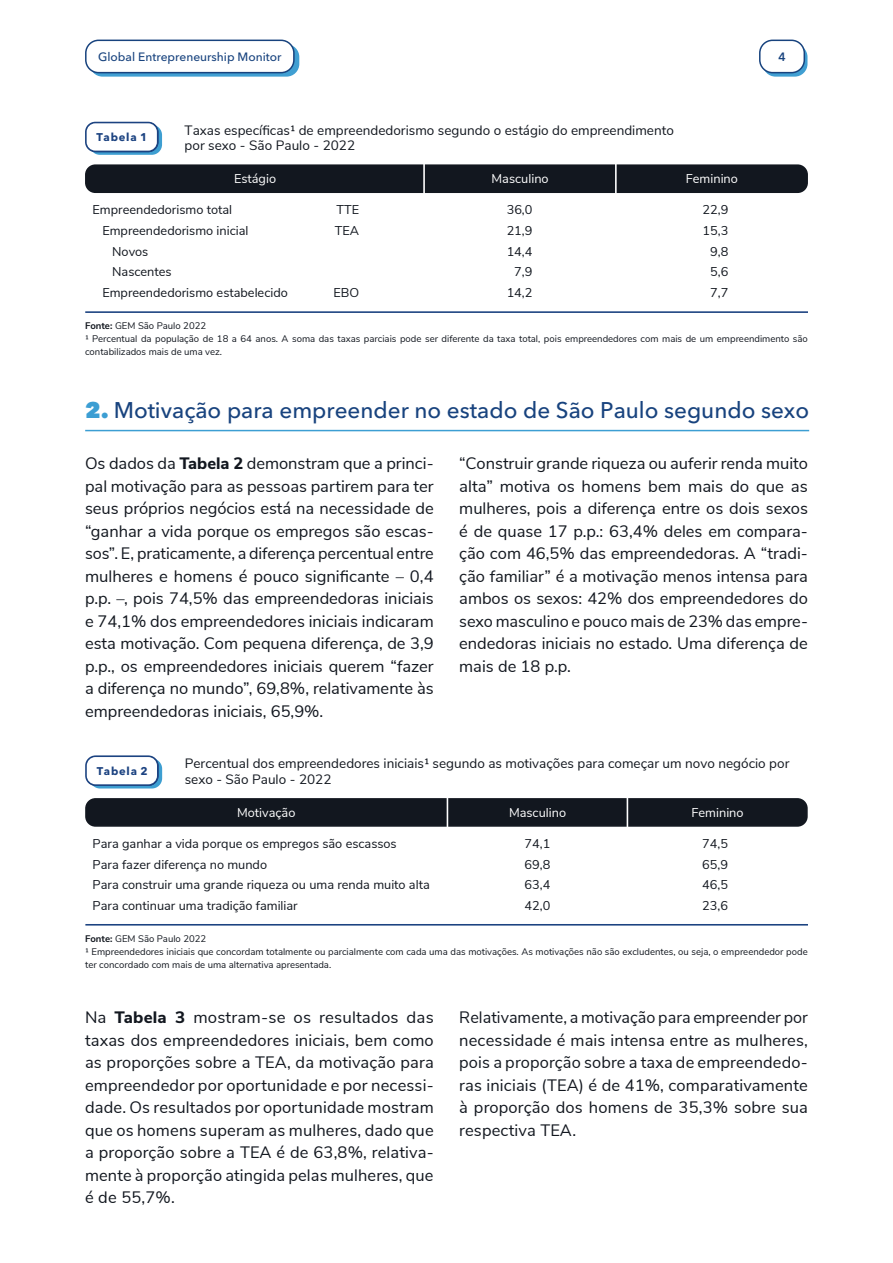
<style>
.page{position:relative;width:893px;height:1263px;background:#fff}
.page>*{position:absolute;margin:0;border:0;box-sizing:border-box;transform-origin:0 0}
.t1{font:500 22.5px "Avenir Next LT Pro";color:#18437e}
.t2{font:16.5px/22.5px "Nunito Sans";color:#12171f;text-align:justify}
.t3{font:13.5px/15.9px "Nunito Sans";color:#12171f}
.t4{font:12.75px/20.7px "Nunito Sans";color:#12171f}
.t5{font:12.75px "Nunito Sans";color:#fff}
.t6{font:500 12px "Avenir Next LT Pro";color:#18437e}
.t7{font:600 12px "Avenir Next LT Pro";color:#18437e}
.t8{font:700 11.1px "Avenir Next LT Pro";letter-spacing:.07em;color:#1c4381}
.t9{font:9.6px/12.8px "Nunito Sans";color:#12171f}
.s1{font-weight:700}
.s2{font-weight:800;color:#3c9ed3}
.s3{font-weight:800}
</style>
<div class="page">
<svg style="left:763px;top:44px;width:44px;height:33px"></svg>
<div style="left:90px;top:44px;width:209px;height:33px;background:linear-gradient(to right,#409fd2,#409fd2);border-radius:13px"></div>
<div style="left:760px;top:40px;width:44px;height:33px;background:#fff;border-radius:13px"></div>
<div style="left:759px;top:40px;width:46px;height:33px;border:2px solid #18437e;border-radius:13px"></div>
<div style="left:86px;top:40px;width:208px;height:33px;background:#fff;border-radius:13px"></div>
<div style="left:85px;top:40px;width:210px;height:33px;border:2px solid #18437e;border-radius:13px"></div>
<div style="left:85px;top:164px;width:723px;height:29px;background:#12171f"></div>
<hr style="left:423px;top:161px;width:2px;height:37px;background:#fff">
<hr style="left:615px;top:162px;width:2px;height:41px;background:#fff">
<hr style="left:86px;top:311px;width:722px;height:2px;background:#1c4381">
<svg style="left:90px;top:125px;width:72px;height:30px"></svg>
<svg style="left:85px;top:122px;width:73px;height:30px"></svg>
<hr style="left:85px;top:430px;width:724px;height:1px;background:#3c9ed3">
<svg style="left:85px;top:798px;width:723px;height:29px;background:#161b23"></svg>
<hr style="left:447px;top:795px;width:1px;height:36px;background:#fff">
<hr style="left:627px;top:796px;width:1px;height:41px;background:#fff">
<hr style="left:86px;top:924px;width:722px;height:1px;background:#1c4381">
<div style="left:90px;top:758px;width:72px;height:30px;background:#3d9ed1;border-radius:10px"></div>
<svg style="left:85px;top:755px;width:74px;height:31px;background:#dde4ed"></svg>
<p class="t6" style="left:98px;top:47px;width:185px">Global Entrepreneurship Monitor</p>
<p class="t7" style="left:778px;top:47px;width:9px">4</p>
<p class="t8" style="left:96px;top:128px;width:53px">Tabela 1</p>
<p class="t3" style="left:185px;top:121px;width:491px">Taxas específicas¹ de empreendedorismo segundo o estágio do empreendimento por sexo - São Paulo - 2022</p>
<p class="t5" style="left:234px;top:170px;width:44px">Estágio</p>
<p class="t5" style="left:492px;top:170px;width:59px">Masculino</p>
<p class="t5" style="left:686px;top:170px;width:54px">Feminino</p>
<p class="t4" style="left:92px;top:199px;width:141px">Empreendedorismo total</p>
<p class="t4" style="left:102px;top:219px;width:148px">Empreendedorismo inicial</p>
<p class="t4" style="left:112px;top:240px;width:38px">Novos</p>
<p class="t4" style="left:112px;top:261px;width:61px">Nascentes</p>
<p class="t4" style="left:102px;top:281px;width:187px">Empreendedorismo estabelecido</p>
<p class="t4" style="left:335px;top:199px;width:26px">TTE<br>TEA</p>
<p class="t4" style="left:333px;top:281px;width:27px">EBO</p>
<p class="t4" style="left:507px;top:199px;width:27px;text-align:center">36,0<br>21,9<br>14,4<br>7,9<br>14,2</p>
<p class="t4" style="left:702px;top:199px;width:27px;text-align:right">22,9<br>15,3<br>9,8<br>5,6<br>7,7</p>
<p class="t9" style="left:85px;top:319px;width:724px"><span class="s1">Fonte:</span> GEM São Paulo 2022<br>¹ Percentual da população de 18 a 64 anos. A soma das taxas parciais pode ser diferente da taxa total, pois empreendedores com mais de um empreendimento são contabilizados mais de uma vez.</p>
<h1 class="t1" style="left:85px;top:391px;width:726px"><span class="s2">2.</span> Motivação para empreender no estado de São Paulo segundo sexo</h1>
<p class="t2" style="left:85px;top:451px;width:350px">Os dados da <span class="s3">Tabela 2</span> demonstram que a princi&shy;pal motivação para as pessoas partirem para ter seus próprios negócios está na necessidade de “ganhar a vida porque os empregos são escas&shy;sos”. E, praticamente, a diferença percentual entre mulheres e homens é pouco significante – 0,4 p.p. –, pois 74,5% das empreendedoras iniciais e 74,1% dos empreendedores iniciais indicaram esta motivação. Com pequena diferença, de 3,9 p.p., os empreendedores iniciais querem “fazer a diferença no mundo”, 69,8%, relativamente às empreendedoras iniciais, 65,9%.</p>
<p class="t2" style="left:459px;top:451px;width:350px">“Construir grande riqueza ou auferir renda muito alta” motiva os homens bem mais do que as mulheres, pois a diferença entre os dois sexos é de quase 17 p.p.: 63,4% deles em compara&shy;ção com 46,5% das empreendedoras. A “tradi&shy;ção familiar” é a motivação menos intensa para ambos os sexos: 42% dos empreendedores do sexo masculino e pouco mais de 23% das empre&shy;endedoras iniciais no estado. Uma diferença de mais de 18 p.p.</p>
<p class="t8" style="left:97px;top:761px;width:52px">Tabela 2</p>
<p class="t3" style="left:185px;top:755px;width:606px">Percentual dos empreendedores iniciais¹ segundo as motivações para começar um novo negócio por sexo - São Paulo - 2022</p>
<p class="t5" style="left:237px;top:803px;width:60px">Motivação</p>
<p class="t5" style="left:509px;top:803px;width:59px">Masculino</p>
<p class="t5" style="left:691px;top:803px;width:54px">Feminino</p>
<p class="t4" style="left:93px;top:832px;width:339px">Para ganhar a vida porque os empregos são escassos<br>Para fazer diferença no mundo<br>Para construir uma grande riqueza ou uma renda muito alta Para continuar uma tradição familiar</p>
<p class="t4" style="left:524px;top:832px;width:27px;text-align:justify">74,1<br>69,8<br>63,4<br>42,0</p>
<p class="t4" style="left:702px;top:832px;width:27px;text-align:justify">74,5<br>65,9<br>46,5<br>23,6</p>
<p class="t9" style="left:85px;top:932px;width:724px"><span class="s1">Fonte:</span> GEM São Paulo 2022<br>¹ Empreendedores iniciais que concordam totalmente ou parcialmente com cada uma das motivações. As motivações não são excludentes, ou seja, o empreendedor pode ter concordado com mais de uma alternativa apresentada.</p>
<p class="t2" style="left:85px;top:1005px;width:350px">Na <span class="s3">Tabela 3</span> mostram-se os resultados das taxas dos empreendedores iniciais, bem como as proporções sobre a TEA, da motivação para empreendedor por oportunidade e por necessi&shy;dade. Os resultados por oportunidade mostram que os homens superam as mulheres, dado que a proporção sobre a TEA é de 63,8%, relativa&shy;mente à proporção atingida pelas mulheres, que é de 55,7%.</p>
<p class="t2" style="left:459px;top:1005px;width:350px">Relativamente, a motivação para empreender por necessidade é mais intensa entre as mulheres, pois a proporção sobre a taxa de empreendedo&shy;ras iniciais (TEA) é de 41%, comparativamente à proporção dos homens de 35,3% sobre sua respectiva TEA.</p>
</div>
